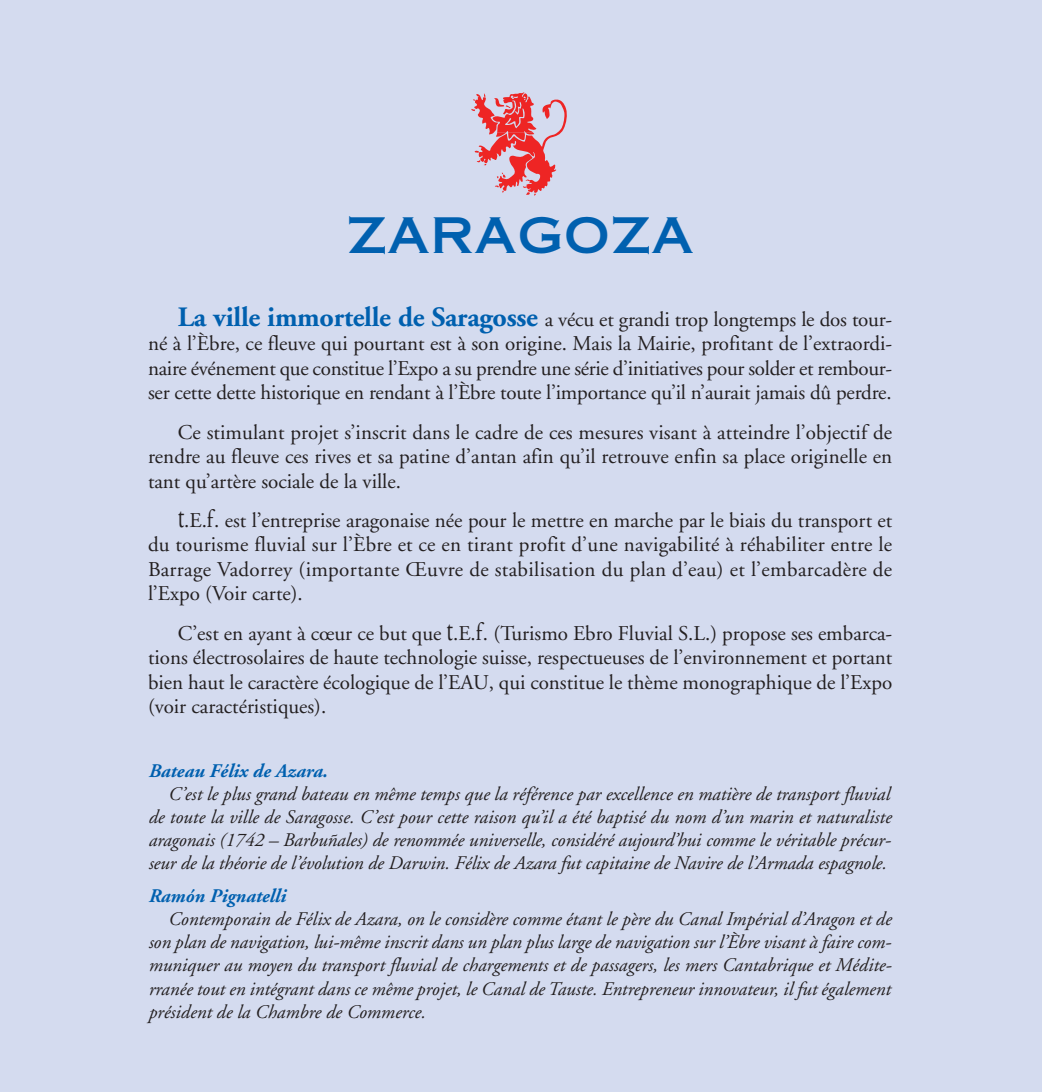
<style>
.page{position:relative;width:1042px;height:1092px;background:#fff}
.page>*{position:absolute;margin:0;border:0;box-sizing:border-box;transform-origin:0 0}
.t1{font:49px "Copperplate Thirty One AB";color:#0060af}
.t2{font:21px/24.5px "Adobe Garamond";color:#231f20;text-align:justify}
.t3{font:italic 19.25px/23.1px "Adobe Garamond";letter-spacing:-.005em;color:#231f20;text-align:justify}
.t4{font:italic 700 19.25px "Adobe Garamond";color:#0060af}
.s1{font-weight:700;font-size:28px;color:#0060af}
.s2{font-size:33.6px}
.s3{font-size:25.2px}
</style>
<div class="page">
<div style="left:0;top:0;width:1042px;height:1091px;background:#d4dbef"></div>
<h1 class="t1" style="left:346px;top:207px;width:350px">ZARAGOZA</h1>
<p class="t2" style="left:148px;top:308px;width:746px;text-indent:30px"><span class="s1">La ville immortelle de Saragosse</span> a vécu et grandi trop longtemps le dos tour&shy;né à l’Èbre, ce fleuve qui pourtant est à son origine. Mais la Mairie, profitant de l’extraordi&shy;naire événement que constitue l’Expo a su prendre une série d’initiatives pour solder et rembour&shy;ser cette dette historique en rendant à l’Èbre toute l’importance qu’il n’aurait jamais dû perdre.</p>
<p class="t2" style="left:148px;top:421px;width:746px;text-indent:30px">Ce stimulant projet s’inscrit dans le cadre de ces mesures visant à atteindre l’objectif de rendre au fleuve ces rives et sa patine d’antan afin qu’il retrouve enfin sa place originelle en tant qu’artère sociale de la ville.</p>
<p class="t2" style="left:148px;top:510px;width:746px;text-indent:30px"><span class="s2">t</span>.E.<span class="s3">f</span>. est l’entreprise aragonaise née pour le mettre en marche par le biais du transport et du tourisme fluvial sur l’Èbre et ce en tirant profit d’une navigabilité à réhabiliter entre le Barrage Vadorrey (importante Œuvre de stabilisation du plan d’eau) et l’embarcadère de l’Expo (Voir carte).</p>
<p class="t2" style="left:148px;top:623px;width:746px;text-indent:30px">C’est en ayant à cœur ce but que <span class="s2">t</span>.E.<span class="s3">f</span>. (Turismo Ebro Fluvial S.L.) propose ses embarca&shy;tions électrosolaires de haute technologie suisse, respectueuses de l’environnement et portant bien haut le caractère écologique de l’EAU, qui constitue le thème monographique de l’Expo (voir caractéristiques).</p>
<p class="t4" style="left:148px;top:762px;width:181px">Bateau Félix de Azara.</p>
<p class="t3" style="left:148px;top:783px;width:744px;text-indent:20px">C’est le plus grand bateau en même temps que la référence par excellence en matière de transport fluvial de toute la ville de Saragosse. C’est pour cette raison qu’il a été baptisé du nom d’un marin et naturaliste aragonais (1742 – Barbuñales) de renommée universelle, considéré aujourd’hui comme le véritable précur&shy;seur de la théorie de l’évolution de Darwin. Félix de Azara fut capitaine de Navire de l’Armada espagnole.</p>
<p class="t4" style="left:148px;top:888px;width:139px">Ramón Pignatelli</p>
<p class="t3" style="left:148px;top:909px;width:745px;text-indent:20px">Contemporain de Félix de Azara, on le considère comme étant le père du Canal Impérial d’Aragon et de son plan de navigation, lui-même inscrit dans un plan plus large de navigation sur l’Èbre visant à faire com&shy;muniquer au moyen du transport fluvial de chargements et de passagers, les mers Cantabrique et Médite&shy;rranée tout en intégrant dans ce même projet, le Canal de Tauste. Entrepreneur innovateur, il fut également président de la Chambre de Commerce.</p>
</div>
